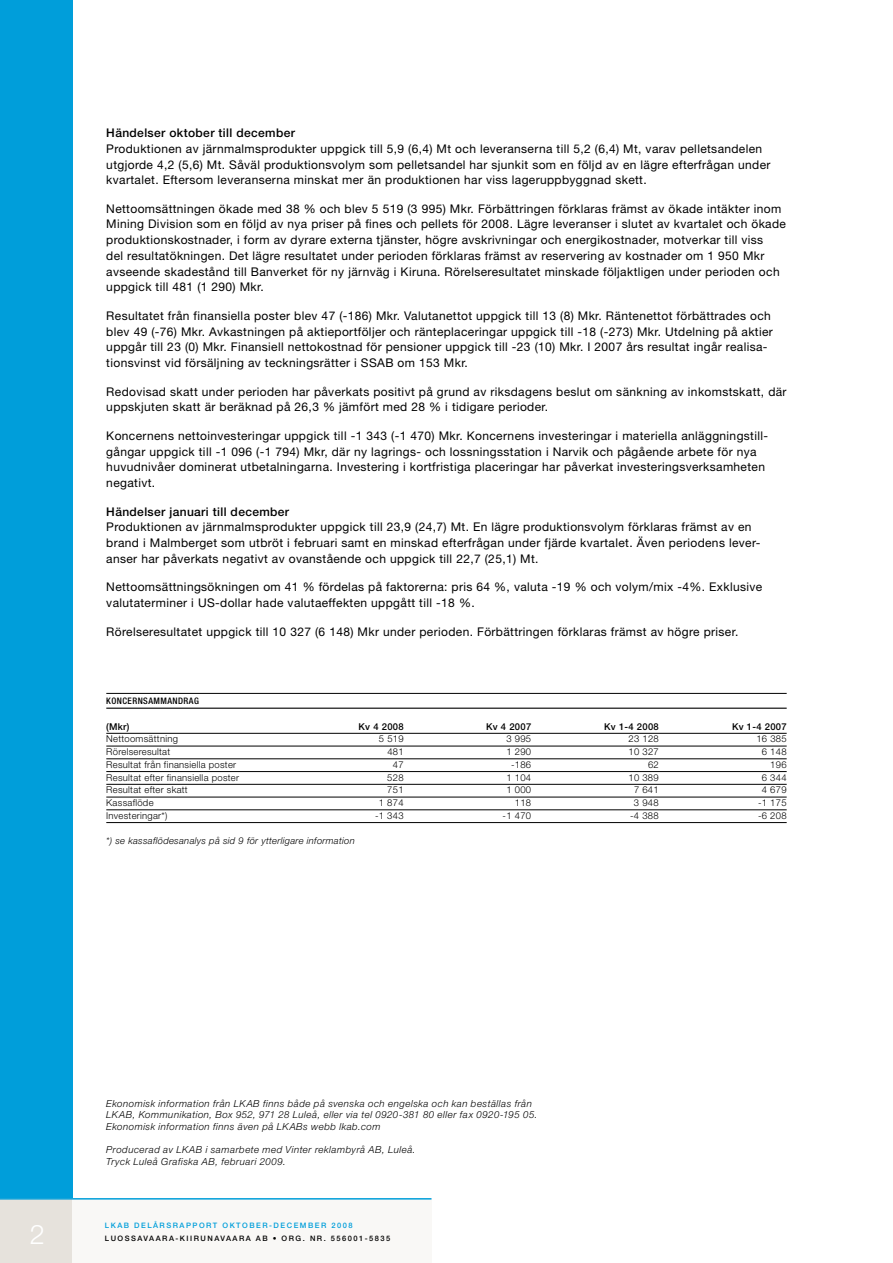
<style>
.page{position:relative;width:893px;height:1263px;background:#fff}
.page>*{position:absolute;margin:0;border:0;box-sizing:border-box;transform-origin:0 0}
.t1{font:300 27px "Helvetica Neue";color:#fff}
.t2{font:12px/15.8px "Helvetica Neue";letter-spacing:.03em;color:#000}
.t3{font:500 12px "Helvetica Neue";letter-spacing:.03em;color:#000}
.t4{font:italic 300 9.75px/11.7px "Helvetica Neue";letter-spacing:.05em;color:#000}
.t5{font:300 9.45px "Helvetica Neue";letter-spacing:.03em;color:#000}
.t6{font:italic 300 9.45px "Helvetica Neue";letter-spacing:.03em;color:#000}
.t7{font:500 9.45px "Helvetica Neue";letter-spacing:.03em;color:#000}
.t8{font:500 condensed 9px "Helvetica Neue";color:#000}
.t9{font:500 7.5px "Helvetica Neue";letter-spacing:.2em;color:#000}
.t10{font:500 7.5px "Helvetica Neue";letter-spacing:.2em;color:#009eda}
</style>
<div class="page">
<div style="left:0;top:0;width:72px;height:1220px;background:#009eda"></div>
<div style="left:0;top:1199px;width:72px;height:64px;background:#e6e2dc"></div>
<div style="left:72px;top:1199px;width:360px;height:64px;background:#f9f8f6"></div>
<hr style="left:0;top:1198px;width:431px;height:1px;background:#009eda">
<hr style="left:106px;top:693px;width:681px;height:1px;background:#000">
<hr style="left:106px;top:708px;width:681px;height:1px;background:#000">
<hr style="left:106px;top:733px;width:681px;height:1px;background:#000">
<hr style="left:106px;top:746px;width:681px;height:1px;background:#000">
<hr style="left:106px;top:758px;width:681px;height:1px;background:#000">
<hr style="left:106px;top:771px;width:681px;height:1px;background:#000">
<hr style="left:106px;top:784px;width:681px;height:1px;background:#000">
<hr style="left:106px;top:797px;width:681px;height:1px;background:#000">
<hr style="left:106px;top:809px;width:681px;height:1px;background:#000">
<hr style="left:106px;top:822px;width:681px;height:1px;background:#000">
<p class="t3" style="left:106px;top:126px;width:190px">HÄNDELSER OKTOBER TILL DECEMBER</p>
<p class="t2" style="left:106px;top:140px;width:666px">Produktionen av järnmalmsprodukter uppgick till 5,9 (6,4) Mt och leveranserna till 5,2 (6,4) Mt, varav pelletsandelen utgjorde 4,2 (5,6) Mt. Såväl produktionsvolym som pelletsandel har sjunkit som en följd av en lägre efterfrågan under kvartalet. Eftersom leveranserna minskat mer än produktionen har viss lageruppbyggnad skett.</p>
<p class="t2" style="left:106px;top:200px;width:681px">Nettoomsättningen ökade med 38 % och blev 5 519 (3 995) Mkr. Förbättringen förklaras främst av ökade intäkter inom Mining Division som en följd av nya priser på fines och pellets för 2008. Lägre leveranser i slutet av kvartalet och ökade produktionskostnader, i form av dyrare externa tjänster, högre avskrivningar och energikostnader, motverkar till viss<br>del resultatökningen. Det lägre resultatet under perioden förklaras främst av reservering av kostnader om 1 950 Mkr avseende skadestånd till Banverket för ny järnväg i Kiruna. Rörelseresultatet minskade följaktligen under perioden och uppgick till 481 (1 290) Mkr.</p>
<p class="t2" style="left:106px;top:308px;width:668px">Resultatet från finansiella poster blev 47 (-186) Mkr. Valutanettot uppgick till 13 (8) Mkr. Räntenettot förbättrades och blev 49 (-76) Mkr. Avkastningen på aktieportföljer och ränteplaceringar uppgick till -18 (-273) Mkr. Utdelning på aktier uppgår till 23 (0) Mkr. Finansiell nettokostnad för pensioner uppgick till -23 (10) Mkr. I 2007 års resultat ingår realisa&shy;tionsvinst vid försäljning av teckningsrätter i SSAB om 153 Mkr.</p>
<p class="t2" style="left:106px;top:383px;width:682px">Redovisad skatt under perioden har påverkats positivt på grund av riksdagens beslut om sänkning av inkomstskatt, där uppskjuten skatt är beräknad på 26,3 % jämfört med 28 % i tidigare perioder.</p>
<p class="t2" style="left:106px;top:428px;width:663px">Koncernens nettoinvesteringar uppgick till -1 343 (-1 470) Mkr. Koncernens investeringar i materiella anläggningstill&shy;gångar uppgick till -1 096 (-1 794) Mkr, där ny lagrings- och lossningsstation i Narvik och pågående arbete för nya huvudnivåer dominerat utbetalningarna. Investering i kortfristiga placeringar har påverkat investeringsverksamheten negativt.</p>
<p class="t3" style="left:106px;top:504px;width:184px">HÄNDELSER JANUARI TILL DECEMBER</p>
<p class="t2" style="left:106px;top:519px;width:656px">Produktionen av järnmalmsprodukter uppgick till 23,9 (24,7) Mt. En lägre produktionsvolym förklaras främst av en brand i Malmberget som utbröt i februari samt en minskad efterfrågan under fjärde kvartalet. Även periodens lever&shy;anser har påverkats negativt av ovanstående och uppgick till 22,7 (25,1) Mt.</p>
<p class="t2" style="left:106px;top:579px;width:657px">Nettoomsättningsökningen om 41 % fördelas på faktorerna: pris 64 %, valuta -19 % och volym/mix -4%. Exklusive valutaterminer i US-dollar hade valutaeffekten uppgått till -18 %.</p>
<p class="t2" style="left:106px;top:623px;width:634px">Rörelseresultatet uppgick till 10 327 (6 148) Mkr under perioden. Förbättringen förklaras främst av högre priser.</p>
<p class="t8" style="left:106px;top:696px;width:12px">KONCERNSAMMANDRAG</p>
<p class="t7" style="left:106px;top:721px;width:25px">(MKR)</p>
<p class="t7" style="left:358px;top:721px;width:47px">KV 4 2008</p>
<p class="t7" style="left:486px;top:721px;width:47px">KV 4 2007</p>
<p class="t7" style="left:604px;top:721px;width:56px">KV 1-4 2008</p>
<p class="t7" style="left:732px;top:721px;width:56px">KV 1-4 2007</p>
<p class="t5" style="left:106px;top:733px;width:73px">Nettoomsättning</p>
<p class="t5" style="left:379px;top:733px;width:26px">5 519</p>
<p class="t5" style="left:506px;top:733px;width:26px">3 995</p>
<p class="t5" style="left:628px;top:733px;width:32px">23 128</p>
<p class="t5" style="left:756px;top:733px;width:32px">16 385</p>
<p class="t5" style="left:106px;top:746px;width:66px">Rörelseresultat</p>
<p class="t5" style="left:387px;top:746px;width:18px">481</p>
<p class="t5" style="left:506px;top:746px;width:26px">1 290</p>
<p class="t5" style="left:628px;top:746px;width:32px">10 327</p>
<p class="t5" style="left:762px;top:746px;width:26px">6 148</p>
<p class="t5" style="left:106px;top:759px;width:131px">Resultat från finansiella poster</p>
<p class="t5" style="left:393px;top:759px;width:12px">47</p>
<p class="t5" style="left:511px;top:759px;width:22px">-186</p>
<p class="t5" style="left:648px;top:759px;width:12px">62</p>
<p class="t5" style="left:770px;top:759px;width:18px">196</p>
<p class="t5" style="left:106px;top:771px;width:134px">Resultat efter finansiella poster</p>
<p class="t5" style="left:387px;top:771px;width:18px">528</p>
<p class="t5" style="left:506px;top:771px;width:26px">1 104</p>
<p class="t5" style="left:628px;top:771px;width:32px">10 389</p>
<p class="t5" style="left:762px;top:771px;width:26px">6 344</p>
<p class="t5" style="left:106px;top:784px;width:83px">Resultat efter skatt</p>
<p class="t5" style="left:387px;top:784px;width:18px">751</p>
<p class="t5" style="left:506px;top:784px;width:26px">1 000</p>
<p class="t5" style="left:634px;top:784px;width:26px">7 641</p>
<p class="t5" style="left:762px;top:784px;width:26px">4 679</p>
<p class="t5" style="left:106px;top:797px;width:49px">Kassaflöde</p>
<p class="t5" style="left:379px;top:797px;width:26px">1 874</p>
<p class="t5" style="left:515px;top:797px;width:18px">118</p>
<p class="t5" style="left:634px;top:797px;width:26px">3 948</p>
<p class="t5" style="left:758px;top:797px;width:30px">-1 175</p>
<p class="t5" style="left:106px;top:810px;width:63px">Investeringar*)</p>
<p class="t5" style="left:375px;top:810px;width:30px">-1 343</p>
<p class="t5" style="left:503px;top:810px;width:30px">-1 470</p>
<p class="t5" style="left:630px;top:810px;width:30px">-4 388</p>
<p class="t5" style="left:758px;top:810px;width:30px">-6 208</p>
<p class="t6" style="left:106px;top:835px;width:250px">*) se kassaflödesanalys på sid 9 för ytterligare information</p>
<p class="t4" style="left:106px;top:1097px;width:433px">Ekonomisk information från LKAB finns både på svenska och engelska och kan beställas från<br>LKAB, Kommunikation, Box 952, 971 28 Luleå, eller via tel 0920-381 80 eller fax 0920-195 05.<br>Ekonomisk information finns även på LKABs webb lkab.com</p>
<p class="t4" style="left:106px;top:1144px;width:311px">Producerad av LKAB i samarbete med Vinter reklambyrå AB, Luleå.<br>Tryck Luleå Grafiska AB, februari 2009.</p>
<p class="t10" style="left:105px;top:1220px;width:249px">LKAB DELÅRSRAPPORT OKTOBER-DECEMBER 2008</p>
<h1 class="t1" style="left:30px;top:1217px;width:17px">2</h1>
<p class="t9" style="left:105px;top:1234px;width:287px">LUOSSAVAARA-KIIRUNAVAARA AB • ORG. NR. 556001-5835</p>
</div>
